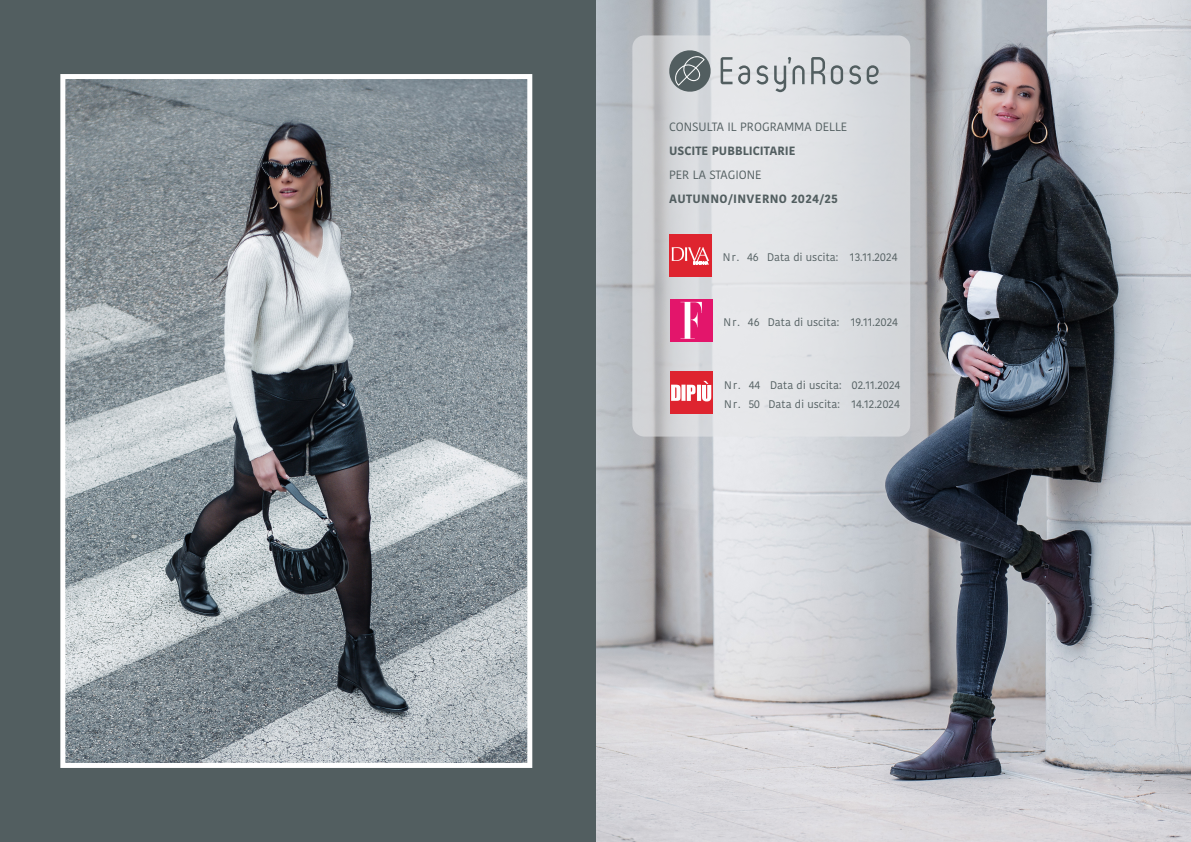
<style>
.page{position:relative;width:1191px;height:842px;background:#fff}
.page>*{position:absolute;margin:0;border:0;box-sizing:border-box;transform-origin:0 0}
.t1{font:12px "Kohinoor Bangla";color:#525e60}
.t2{font:700 12px "Kohinoor Bangla";letter-spacing:.03em;color:#525e60}
.t3{font:700 12px "Kohinoor Bangla";color:#525e60}
.t4{font:11px "Kohinoor Bangla";color:#525e60}
</style>
<div class="page">
<img style="left:595px;top:0;width:596px;height:842px">
<svg style="left:632px;top:35px;width:278px;height:402px;fill:#dbdee1"></svg>
<div style="left:0;top:0;width:595px;height:842px;background:#525e60"></div>
<svg style="left:720px;top:57px;width:158px;height:35px"></svg>
<svg style="left:667px;top:48px;width:45px;height:46px"></svg>
<div style="left:670px;top:371px;width:42px;height:43px;background:#de242f"></div>
<svg style="left:671px;top:385px;width:9px;height:16px"></svg>
<svg style="left:681px;top:385px;width:4px;height:16px"></svg>
<svg style="left:687px;top:385px;width:8px;height:16px"></svg>
<hr style="left:697px;top:385px;width:4px;height:16px;background:#fff">
<svg style="left:702px;top:381px;width:9px;height:20px"></svg>
<div style="left:670px;top:299px;width:42px;height:43px;background:#e3156b"></div>
<svg style="left:680px;top:302px;width:22px;height:37px"></svg>
<div style="left:669px;top:234px;width:42px;height:43px;background:#de242f"></div>
<svg style="left:672px;top:247px;width:37px;height:18px"></svg>
<img style="left:66px;top:80px;width:460px;height:682px">
<div style="left:60px;top:74px;width:472px;height:694px;border:5px solid #fff"></div>
<p class="t1" style="left:669px;top:117px;width:179px">CONSULTA IL PROGRAMMA DELLE</p>
<p class="t3" style="left:669px;top:140px;width:128px">USCITE PUBBLICITARIE</p>
<p class="t1" style="left:669px;top:165px;width:94px">PER LA STAGIONE</p>
<p class="t2" style="left:669px;top:188px;width:170px">AUTUNNO/INVERNO 2024/25</p>
<p class="t4" style="left:723px;top:249px;width:18px">Nr.</p>
<p class="t4" style="left:747px;top:249px;width:13px">46</p>
<p class="t4" style="left:767px;top:249px;width:73px">Data di uscita:</p>
<p class="t4" style="left:850px;top:249px;width:49px">13.11.2024</p>
<p class="t4" style="left:723px;top:314px;width:18px">Nr.</p>
<p class="t4" style="left:748px;top:314px;width:13px">46</p>
<p class="t4" style="left:767px;top:314px;width:73px">Data di uscita:</p>
<p class="t4" style="left:850px;top:314px;width:49px">19.11.2024</p>
<p class="t4" style="left:724px;top:376px;width:18px">Nr.</p>
<p class="t4" style="left:749px;top:376px;width:13px">44</p>
<p class="t4" style="left:770px;top:376px;width:73px">Data di uscita:</p>
<p class="t4" style="left:851px;top:376px;width:50px">02.11.2024</p>
<p class="t4" style="left:724px;top:396px;width:18px">Nr.</p>
<p class="t4" style="left:748px;top:396px;width:13px">50</p>
<p class="t4" style="left:768px;top:396px;width:73px">Data di uscita:</p>
<p class="t4" style="left:851px;top:396px;width:50px">14.12.2024</p>
</div>
